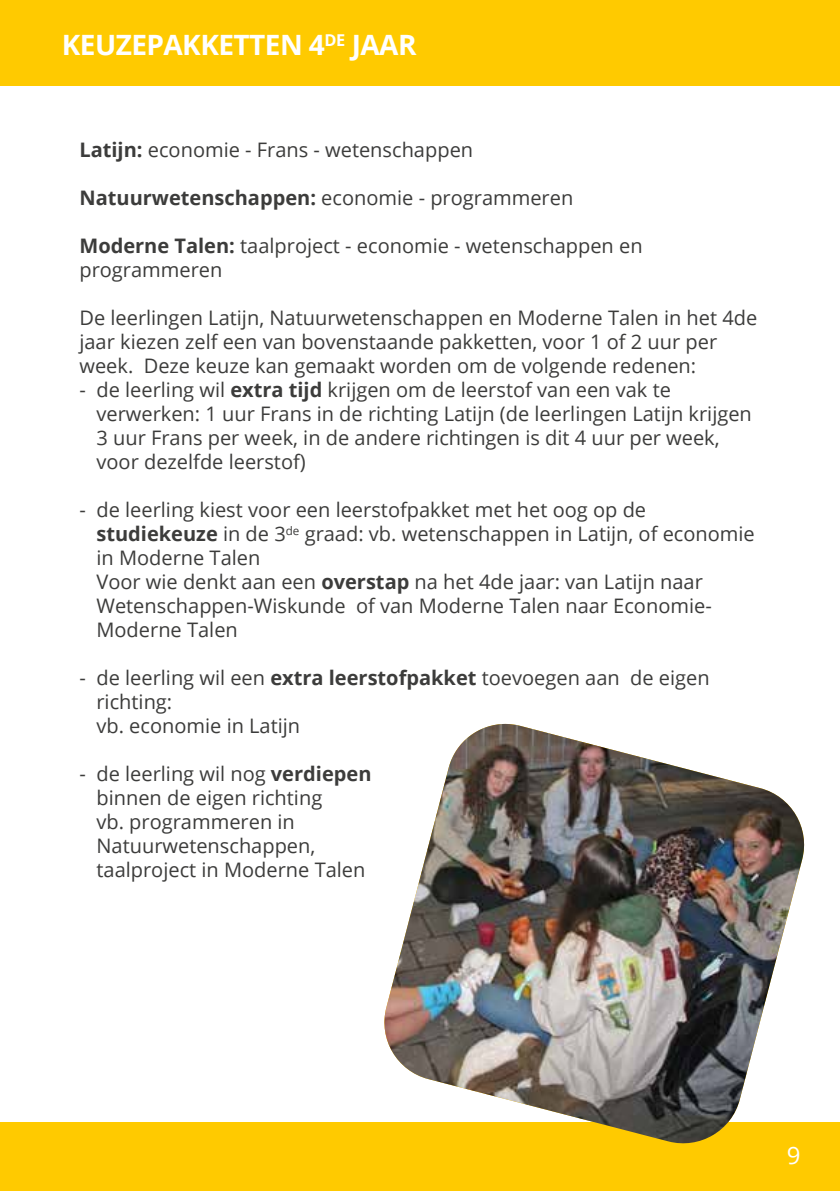
<style>
.page{position:relative;width:840px;height:1191px;background:#fff}
.page>*{position:absolute;margin:0;border:0;box-sizing:border-box;transform-origin:0 0}
.t1{font:700 28px "Open Sans";letter-spacing:-.02em;color:#fff}
.t2{font:24px "Open Sans";color:#fff}
.t3{font:20px/24px "Open Sans";color:#3c3c3b}
.s1{font-weight:700}
</style>
<div class="page">
<div style="left:0;top:1123px;width:839px;height:68px;background:#ffca00"></div>
<div style="left:0;top:0;width:839px;height:85px;background:#ffca00"></div>
<img style="left:378px;top:724px;width:431px;height:419px">
<h1 class="t1" style="left:62px;top:26px;width:356px">KEUZEPAKKETTEN 4<sup>DE</sup> JAAR</h1>
<p class="t3" style="left:79px;top:137px;width:395px"><span class="s1">Latijn:</span> economie - Frans - wetenschappen</p>
<p class="t3" style="left:79px;top:185px;width:495px"><span class="s1">Natuurwetenschappen:</span> economie - programmeren</p>
<p class="t3" style="left:79px;top:233px;width:564px"><span class="s1">Moderne Talen:</span> taalproject - economie - wetenschappen en programmeren</p>
<p class="t3" style="left:79px;top:305px;width:679px">De leerlingen Latijn, Natuurwetenschappen en Moderne Talen in het 4de jaar kiezen zelf een van bovenstaande pakketten, voor 1 of 2 uur per week. Deze keuze kan gemaakt worden om de volgende redenen:</p>
<p class="t3" style="left:96px;top:377px;width:656px;text-indent:-17px">- de leerling wil <span class="s1">extra tijd</span> krijgen om de leerstof van een vak te verwerken: 1 uur Frans in de richting Latijn (de leerlingen Latijn krijgen 3 uur Frans per week, in de andere richtingen is dit 4 uur per week, voor dezelfde leerstof)</p>
<p class="t3" style="left:96px;top:497px;width:659px;text-indent:-17px">- de leerling kiest voor een leerstofpakket met het oog op de <span class="s1">studiekeuze</span> in de 3<sup>de</sup> graad: vb. wetenschappen in Latijn, of economie in Moderne Talen<br>Voor wie denkt aan een <span class="s1">overstap</span> na het 4de jaar: van Latijn naar Wetenschappen-Wiskunde of van Moderne Talen naar Economie-Moderne Talen</p>
<p class="t3" style="left:96px;top:665px;width:614px;text-indent:-17px">- de leerling wil een <span class="s1">extra leerstofpakket</span> toevoegen aan de eigen richting:<br>vb. economie in Latijn</p>
<p class="t3" style="left:96px;top:761px;width:276px;text-indent:-17px">- de leerling wil nog <span class="s1">verdiepen </span>binnen de eigen richting<br>vb. programmeren in<br>Natuurwetenschappen, taalproject in Moderne Talen</p>
<p class="t2" style="left:786px;top:1138px;width:15px">9</p>
</div>
